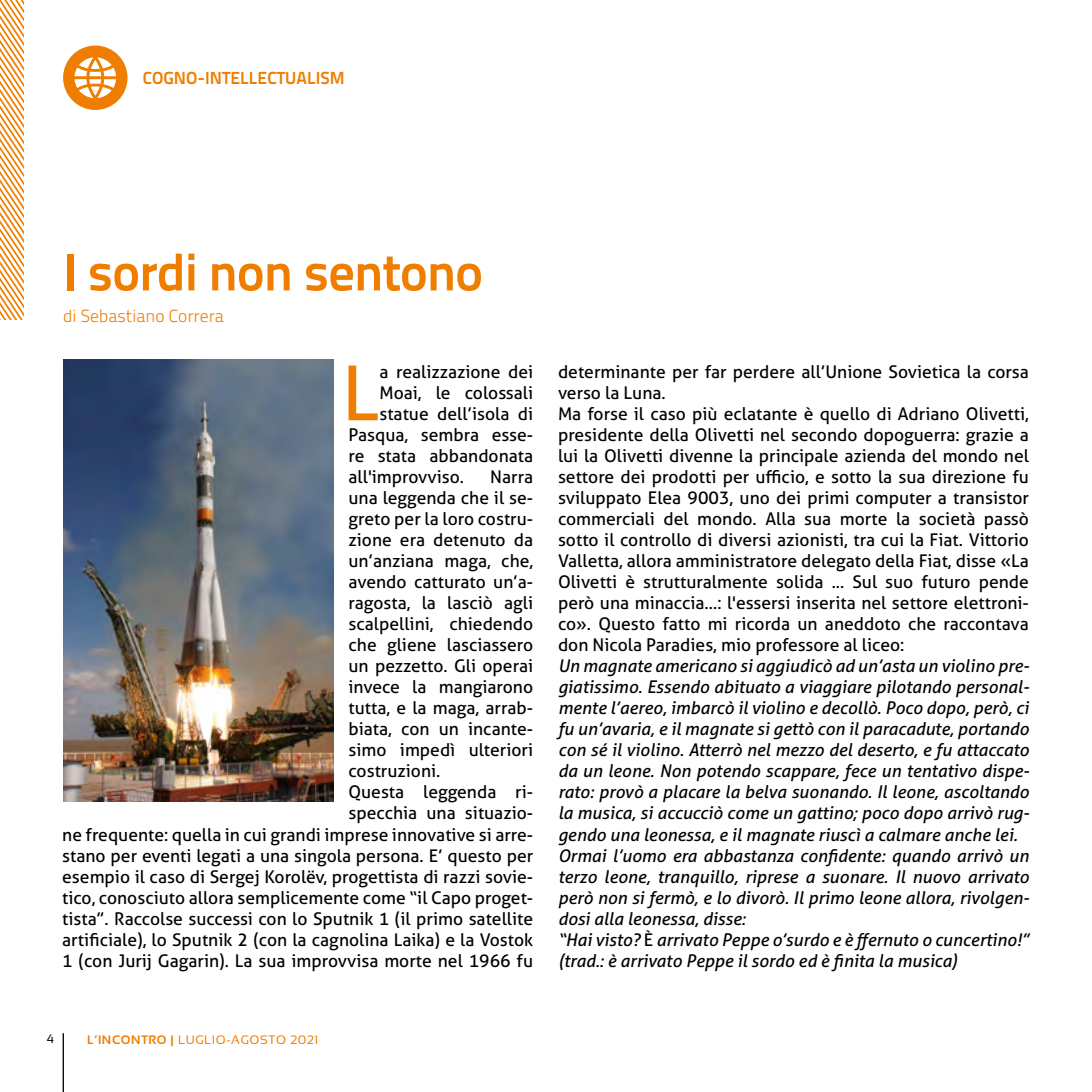
<style>
.page{position:relative;width:1092px;height:1092px;background:#fff}
.page>*{position:absolute;margin:0;border:0;box-sizing:border-box;transform-origin:0 0}
.t1{font:75.77px "Aller";color:#ef7d00}
.t2{font:700 52.5px "Titillium Text 22 L";letter-spacing:-.02em;color:#ef7d00}
.t3{font:17.5px/21px "Aller";color:#000}
.t4{font:italic 17.5px/21px "Aller";color:#000}
.t5{font:700 17.5px "Titillium Text 22 L";color:#ef7d00}
.t6{font:300 17.5px "Titillium Text 22 L";color:#ef7d00}
.t7{font:12.25px "Sansation";letter-spacing:.05em;color:#ef7d00}
.t8{font:12.25px "Sansation";color:#000}
.s1{font-style:normal}
.s2{font-weight:700}
</style>
<div class="page">
<hr style="left:63px;top:1033px;width:1px;height:58px;background:#000">
<svg style="left:0;top:0;width:24px;height:319px"></svg>
<img style="left:63px;top:360px;width:270px;height:441px">
<div style="left:63px;top:45px;width:64px;height:65px;background:#ef7d00;border-radius:50%"></div>
<svg style="left:74px;top:57px;width:42px;height:41px"></svg>
<p class="t5" style="left:143px;top:65px;width:203px">COGNO-INTELLECTUALISM</p>
<h2 class="t2" style="left:63px;top:231px;width:421px">I sordi non sentono</h2>
<p class="t6" style="left:63px;top:303px;width:162px">di Sebastiano Correra</p>
<h1 class="t1" style="left:342px;top:347px;width:39px">L</h1>
<p class="t3" style="left:379px;top:361px;width:155px">a realizzazione dei</p>
<p class="t3" style="left:379px;top:382px;width:155px">Moai, le colossali</p>
<p class="t3" style="left:379px;top:403px;width:155px">statue dell’isola di</p>
<p class="t3" style="left:348px;top:424px;width:186px">Pasqua, sembra esse-</p>
<p class="t3" style="left:348px;top:445px;width:186px">re stata abbandonata</p>
<p class="t3" style="left:348px;top:466px;width:117px">all'improvviso.</p>
<p class="t3" style="left:490px;top:466px;width:44px">Narra</p>
<p class="t3" style="left:348px;top:487px;width:186px">una leggenda che il se-</p>
<p class="t3" style="left:348px;top:508px;width:186px">greto per la loro costru-</p>
<p class="t3" style="left:348px;top:529px;width:186px">zione era detenuto da</p>
<p class="t3" style="left:348px;top:550px;width:186px">un’anziana maga, che,</p>
<p class="t3" style="left:348px;top:571px;width:186px">avendo catturato un’a-</p>
<p class="t3" style="left:348px;top:592px;width:186px">ragosta, la lasciò agli</p>
<p class="t3" style="left:348px;top:613px;width:186px">scalpellini, chiedendo</p>
<p class="t3" style="left:348px;top:634px;width:186px">che gliene lasciassero</p>
<p class="t3" style="left:348px;top:655px;width:186px">un pezzetto. Gli operai</p>
<p class="t3" style="left:348px;top:676px;width:186px">invece la mangiarono</p>
<p class="t3" style="left:348px;top:697px;width:186px">tutta, e la maga, arrab-</p>
<p class="t3" style="left:348px;top:718px;width:186px">biata, con un incante-</p>
<p class="t3" style="left:348px;top:739px;width:186px">simo impedì ulteriori</p>
<p class="t3" style="left:348px;top:760px;width:93px">costruzioni.</p>
<p class="t3" style="left:348px;top:781px;width:186px">Questa leggenda ri-</p>
<p class="t3" style="left:348px;top:802px;width:186px">specchia una situazio-</p>
<p class="t3" style="left:62px;top:823px;width:472px">ne frequente: quella in cui grandi imprese innovative si arre-</p>
<p class="t3" style="left:62px;top:844px;width:472px">stano per eventi legati a una singola persona. E’ questo per</p>
<p class="t3" style="left:62px;top:865px;width:472px">esempio il caso di Sergej Korolëv, progettista di razzi sovie-</p>
<p class="t3" style="left:62px;top:886px;width:472px">tico, conosciuto allora semplicemente come “il Capo proget-</p>
<p class="t3" style="left:62px;top:907px;width:472px">tista”. Raccolse successi con lo Sputnik 1 (il primo satellite</p>
<p class="t3" style="left:62px;top:928px;width:472px">artificiale), lo Sputnik 2 (con la cagnolina Laika) e la Vostok</p>
<p class="t3" style="left:62px;top:949px;width:472px">1 (con Jurij Gagarin). La sua improvvisa morte nel 1966 fu</p>
<p class="t3" style="left:558px;top:361px;width:472px">determinante per far perdere all’Unione Sovietica la corsa verso la Luna.<br>Ma forse il caso più eclatante è quello di Adriano Olivetti, presidente della Olivetti nel secondo dopoguerra: grazie a lui la Olivetti divenne la principale azienda del mondo nel settore dei prodotti per ufficio, e sotto la sua direzione fu sviluppato Elea 9003, uno dei primi computer a transistor commerciali del mondo. Alla sua morte la società passò sotto il controllo di diversi azionisti, tra cui la Fiat. Vittorio Valletta, allora amministratore delegato della Fiat, disse «La Olivetti è strutturalmente solida ... Sul suo futuro pende però una minaccia…: l'essersi inserita nel settore elettroni&shy;co». Questo fatto mi ricorda un aneddoto che raccontava don Nicola Paradies, mio professore al liceo:</p>
<p class="t4" style="left:558px;top:655px;width:473px">Un magnate americano si aggiudicò ad un’asta un violino pre&shy;giatissimo. Essendo abituato a viaggiare pilotando personal&shy;mente l’aereo, imbarcò il violino e decollò. Poco dopo, però, ci fu un’avaria, e il magnate si gettò con il paracadute, portando con sé il violino. Atterrò nel mezzo del deserto, e fu attaccato da un leone. Non potendo scappare, fece un tentativo dispe&shy;rato: provò a placare la belva suonando. Il leone, ascoltando la musica, si accucciò come un gattino; poco dopo arrivò rug&shy;gendo una leonessa, e il magnate riuscì a calmare anche lei.<br>Ormai l’uomo era abbastanza confidente: quando arrivò un terzo leone, tranquillo, riprese a suonare. Il nuovo arrivato però non si fermò, e lo divorò. Il primo leone allora, rivolgen&shy;dosi alla leonessa, disse:<br>“Hai visto? <span class="s1">È</span> arrivato Peppe o’surdo e è ffernuto o cuncertino!” (trad.: è arrivato Peppe il sordo ed è finita la musica)</p>
<p class="t8" style="left:47px;top:1032px;width:9px">4</p>
<p class="t7" style="left:87px;top:1033px;width:233px"><span class="s2">L’INCONTRO |</span> LUGLIO-AGOSTO 2021</p>
</div>
